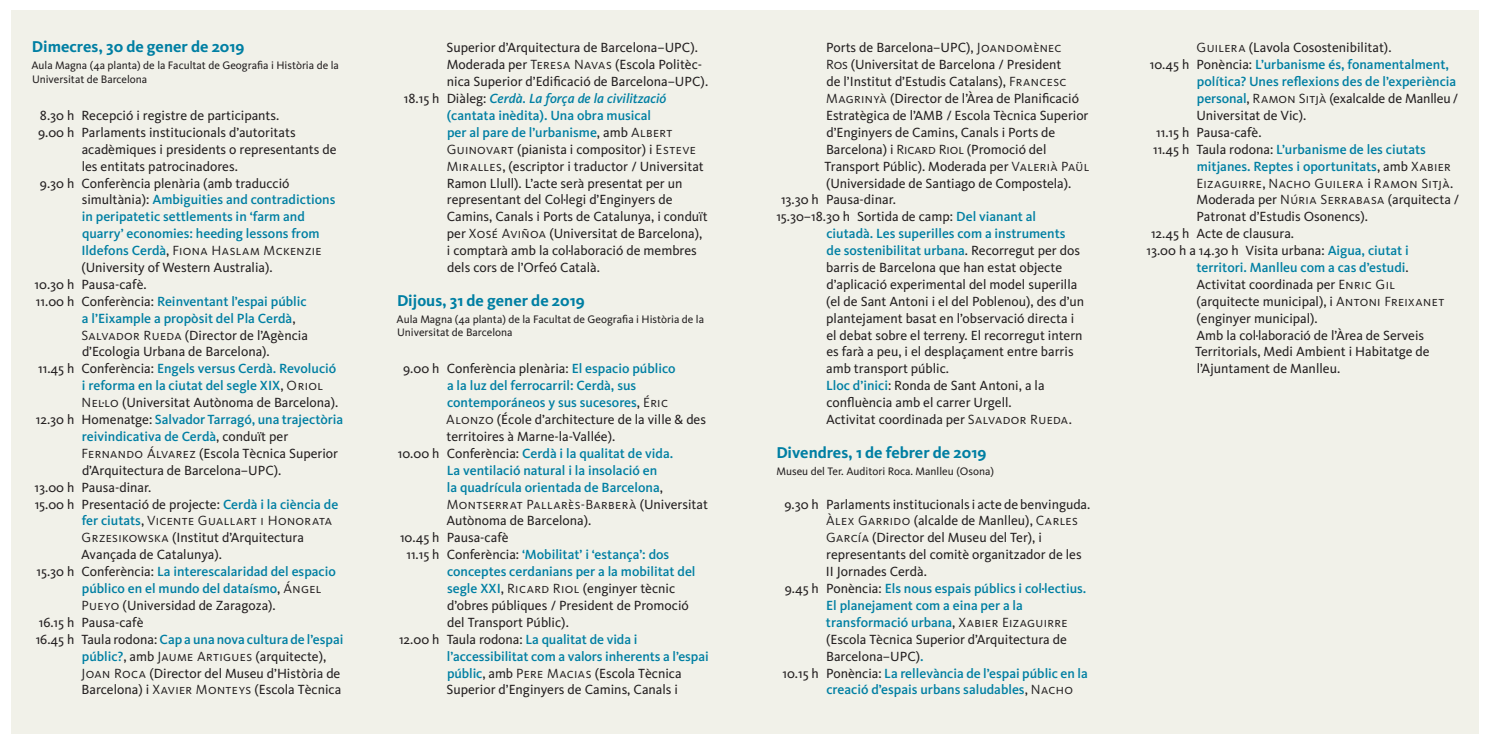
<style>
.page{position:relative;width:1489px;height:745px;background:#fff}
.page>*{position:absolute;margin:0;border:0;box-sizing:border-box;transform-origin:0 0}
.dates{font:700 16.25px "Kievit OT";color:#007fa3}
.programa{font:13.75px/16.9px "Kievit OT";color:#231f20}
.programa-2{font:500 13.75px/16.9px "Kievit OT";color:#007fa3}
.llocs{font:11.25px/13.8px "Kievit OT";color:#231f20}
.s1{font-weight:400;color:#231f20}
.s2{font-weight:500;color:#007fa3}
.s3{font-style:inherit}
.s4{font-weight:500;font-style:italic;color:#007fa3}
</style>
<div class="page">
<div style="left:11px;top:11px;width:1467px;height:722px;background:#f1f1e9"></div>
<p class="dates" style="left:32px;top:37px;width:214px">Dimecres, 30 de gener de 2019</p>
<p class="llocs" style="left:31px;top:58px;width:309px">Aula Magna (4a planta) de la Facultat de Geografia i Història de la<br>Universitat de Barcelona</p>
<p class="programa" style="left:40px;top:107px;width:241px">8.30 h Recepció i registre de participants.</p>
<p class="programa" style="left:82px;top:124px;width:256px;text-indent:-44px">9.00 h Parlaments institucionals d’autoritats acadèmiques i presidents o representants de les entitats patrocinadores.</p>
<p class="programa-2" style="left:81px;top:174px;width:255px;text-indent:-42px"><span class="s1">9.30 h Conferència plenària (amb traducció simultània):</span> Ambiguities and contradictions in peripatetic settlements in ‘farm and quarry’ economies: heeding lessons from Ildefons Cerdà<span class="s1">,</span> <span class="s1">Fiona Haslam Mckenzie </span><span class="s1">(University of Western Australia).</span></p>
<p class="programa" style="left:35px;top:275px;width:114px">10.30 h Pausa-cafè.</p>
<p class="programa" style="left:81px;top:292px;width:228px;text-indent:-45px">11.00 h Conferència: <span class="s2">Reinventant l’espai públic a l’Eixample a propòsit del Pla Cerdà</span>, <span class="s3">Salvador Rueda</span> (Director de l’Agència d’Ecologia Urbana de Barcelona).</p>
<p class="programa-2" style="left:82px;top:360px;width:258px;text-indent:-43px"><span class="s1">11.45 h Conferència:</span> Engels versus Cerdà. Revolució i reforma en la ciutat del segle XIX<span class="s1">,</span> <span class="s1">Oriol<br>Nel·lo</span> <span class="s1">(Universitat Autònoma de Barcelona).</span></p>
<p class="programa" style="left:81px;top:410px;width:263px;text-indent:-46px">12.30 h Homenatge: <span class="s2">Salvador Tarragó, una trajectòria reivindicativa de Cerdà</span>, conduït per <span class="s3">Fernando Álvarez</span> (Escola Tècnica Superior d’Arquitectura de Barcelona–UPC).</p>
<p class="programa" style="left:35px;top:478px;width:118px">13.00 h Pausa-dinar.</p>
<p class="programa" style="left:81px;top:495px;width:259px;text-indent:-46px">15.00 h Presentació de projecte: <span class="s2">Cerdà i la ciència de fer ciutats</span>, <span class="s3">Vicente Guallart i Honorata Grzesikowska</span> (Institut d’Arquitectura Avançada de Catalunya).</p>
<p class="programa-2" style="left:81px;top:562px;width:256px;text-indent:-45px"><span class="s1">15.30 h Conferència:</span> La interescalaridad del espacio público en el mundo del dataísmo<span class="s1">,</span> <span class="s1">Ángel<br>Pueyo</span> <span class="s1">(Universidad de Zaragoza).</span></p>
<p class="programa" style="left:39px;top:613px;width:106px">16.15 h Pausa-cafè</p>
<p class="programa" style="left:81px;top:630px;width:263px;text-indent:-46px">16.45 h Taula rodona: <span class="s2">Cap a una nova cultura de l’espai públic?</span>, amb <span class="s3">Jaume Artigues</span> (arquitecte), <span class="s3">Joan Roca</span> (Director del Museu d’Història de Barcelona) i <span class="s3">Xavier Monteys</span> (Escola Tècnica</p>
<p class="programa" style="left:446px;top:39px;width:263px">Superior d’Arquitectura de Barcelona–UPC).<br>Moderada per <span class="s3">Teresa Navas</span> (Escola Politèc&shy;nica Superior d’Edificació de Barcelona–UPC).</p>
<p class="programa" style="left:446px;top:90px;width:262px;text-indent:-43px">18.15 h Diàleg: <span class="s4">Cerdà. La força de la civilització </span><span class="s2">(cantata inèdita). Una obra musical<br>per al pare de l’urbanisme</span>, amb <span class="s3">Albert Guinovart</span> (pianista i compositor) i <span class="s3">Esteve Miralles</span>, (escriptor i traductor / Universitat Ramon Llull). L’acte serà presentat per un representant del Col·legi d’Enginyers de Camins, Canals i Ports de Catalunya, i conduït per <span class="s3">Xosé Aviñoa</span> (Universitat de Barcelona), i comptarà amb la col·laboració de membres dels cors de l’Orfeó Català.</p>
<p class="dates" style="left:397px;top:290px;width:189px">Dijous, 31 de gener de 2019</p>
<p class="llocs" style="left:396px;top:312px;width:309px">Aula Magna (4a planta) de la Facultat de Geografia i Història de la<br>Universitat de Barcelona</p>
<p class="programa" style="left:446px;top:360px;width:261px;text-indent:-43px">9.00 h Conferència plenària: <span class="s2">El espacio público<br>a la luz del ferrocarril: Cerdà, sus contemporáneos y sus sucesores</span>, <span class="s3">Éric Alonzo</span> (École d’architecture de la ville &amp; des territoires à Marne-la-Vallée).</p>
<p class="programa-2" style="left:446px;top:444px;width:263px;text-indent:-48px"><span class="s1">10.00 h Conferència:</span> Cerdà i la qualitat de vida.<br>La ventilació natural i la insolació en<br>la quadrícula orientada de Barcelona<span class="s1">, </span><span class="s1">Montserrat Pallarès-Barberà</span> <span class="s1">(Universitat Autònoma de Barcelona).</span></p>
<p class="programa" style="left:400px;top:529px;width:110px">10.45 h Pausa-cafè</p>
<p class="programa" style="left:447px;top:545px;width:250px;text-indent:-41px">11.15 h Conferència: <span class="s2">‘Mobilitat’ i ‘estança’: dos conceptes cerdanians per a la mobilitat del segle XXI</span>, <span class="s3">Ricard Riol</span> (enginyer tècnic d’obres públiques / President de Promoció del Transport Públic).</p>
<p class="programa" style="left:446px;top:630px;width:264px;text-indent:-47px">12.00 h Taula rodona: <span class="s2">La qualitat de vida i l’accessibilitat com a valors inherents a l’espai públic</span>, amb <span class="s3">Pere Macias</span> (Escola Tècnica Superior d’Enginyers de Camins, Canals i</p>
<p class="programa" style="left:824px;top:39px;width:266px">Ports de Barcelona–UPC), <span class="s3">Joandomènec<br>Ros</span> (Universitat de Barcelona / President<br>de l’Institut d’Estudis Catalans), <span class="s3">Francesc Magrinyà</span> (Director de l’Àrea de Planificació Estratègica de l’AMB / Escola Tècnica Superior d’Enginyers de Camins, Canals i Ports de Barcelona) i <span class="s3">Ricard Riol</span> (Promoció del Transport Públic). Moderada per <span class="s3">Valerià Paül </span>(Universidade de Santiago de Compostela).</p>
<p class="programa" style="left:781px;top:191px;width:116px">13.30 h Pausa-dinar.</p>
<p class="programa" style="left:826px;top:208px;width:259px;text-indent:-50px">15.30–18.30 h Sortida de camp: <span class="s2">Del vianant al ciutadà. Les superilles com a instruments<br>de sostenibilitat urbana</span>. Recorregut per dos barris de Barcelona que han estat objecte d’aplicació experimental del model superilla (el de Sant Antoni i el del Poblenou), des d’un plantejament basat en l’observació directa i el debat sobre el terreny. El recorregut intern es farà a peu, i el desplaçament entre barris amb transport públic.</p>
<p class="programa" style="left:826px;top:377px;width:220px"><span class="s2">Lloc d’inici</span>: Ronda de Sant Antoni, a la confluència amb el carrer Urgell.</p>
<p class="programa" style="left:826px;top:410px;width:247px">Activitat coordinada per <span class="s3">Salvador Rueda</span>.</p>
<p class="dates" style="left:776px;top:442px;width:211px">Divendres, 1 de febrer de 2019</p>
<p class="llocs" style="left:776px;top:463px;width:219px">Museu del Ter. Auditori Roca. Manlleu (Osona)</p>
<p class="programa" style="left:784px;top:495px;width:307px">9.30 h Parlaments institucionals i acte de benvinguda.</p>
<p class="programa" style="left:826px;top:512px;width:257px"><span class="s3">Àlex Garrido</span> (alcalde de Manlleu), <span class="s3">Carles García</span> (Director del Museu del Ter), i representants del comitè organitzador de les II Jornades Cerdà.</p>
<p class="programa-2" style="left:826px;top:579px;width:262px;text-indent:-41px"><span class="s1">9.45 h Ponència:</span> Els nous espais públics i col·lectius.<br>El planejament com a eina per a la transformació urbana<span class="s1">,</span> <span class="s1">Xabier Eizaguirre </span><span class="s1">(Escola Tècnica Superior d’Arquitectura de Barcelona–UPC)</span>.</p>
<p class="programa-2" style="left:826px;top:664px;width:263px;text-indent:-44px"><span class="s1">10.15 h Ponència:</span> La rellevància de l’espai públic en la creació d’espais urbans saludables<span class="s1">,</span> <span class="s1">Nacho</span></p>
<p class="programa" style="left:1196px;top:39px;width:196px"><span class="s3">Guilera</span> (Lavola Cosostenibilitat).</p>
<p class="programa-2" style="left:1196px;top:56px;width:263px;text-indent:-47px"><span class="s1">10.45 h Ponència:</span> L’urbanisme és, fonamentalment, política? Unes reflexions des de l’experiència personal<span class="s1">,</span> <span class="s1">Ramon Sitjà</span> <span class="s1">(exalcalde de Manlleu / Universitat de Vic).</span></p>
<p class="programa" style="left:1156px;top:124px;width:107px">11.15 h Pausa-cafè.</p>
<p class="programa" style="left:1196px;top:140px;width:264px;text-indent:-43px">11.45 h Taula rodona: <span class="s2">L’urbanisme de les ciutats mitjanes. Reptes i oportunitats</span>, amb <span class="s3">Xabier Eizaguirre</span>, <span class="s3">Nacho Guilera</span> i <span class="s3">Ramon Sitjà</span>.<br>Moderada per <span class="s3">Núria Serrabasa</span> (arquitecta / Patronat d’Estudis Osonencs).</p>
<p class="programa" style="left:1150px;top:225px;width:145px">12.45 h Acte de clausura.</p>
<p class="programa-2" style="left:1146px;top:242px;width:264px;text-align:right"><span class="s1">13.00 h a 14.30 h Visita urbana:</span> Aigua, ciutat i territori. Manlleu com a cas d’estudi<span class="s1">.</span></p>
<p class="programa" style="left:1196px;top:275px;width:249px">Activitat coordinada per <span class="s3">Enric Gil </span>(arquitecte municipal), i <span class="s3">Antoni Freixanet </span>(enginyer municipal).</p>
<p class="programa" style="left:1194px;top:326px;width:236px">Amb la col·laboració de l’Àrea de Serveis<br>Territorials, Medi Ambient i Habitatge de l’Ajuntament de Manlleu.</p>
</div>
